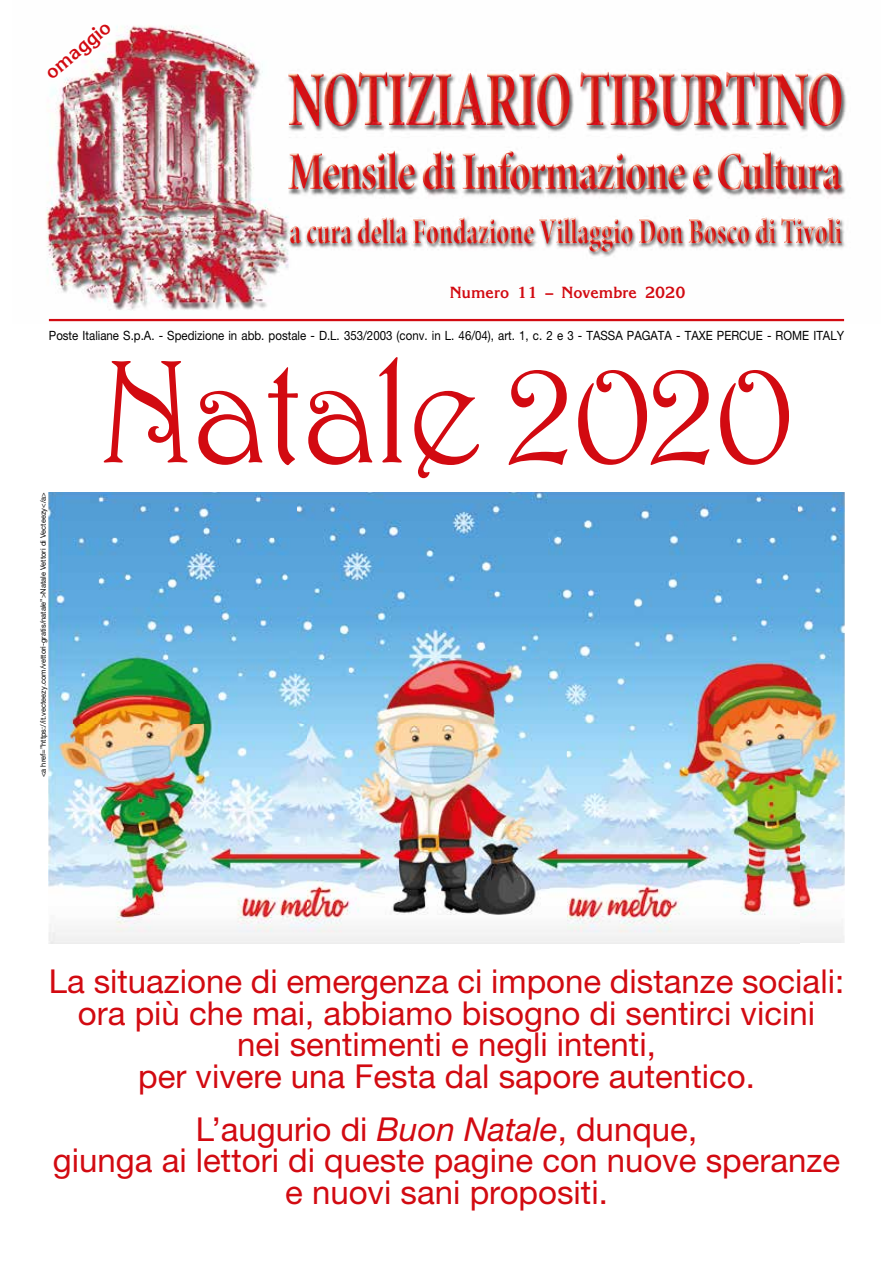
<style>
.page{position:relative;width:893px;height:1263px;background:#fff}
.page>*{position:absolute;margin:0;border:0;box-sizing:border-box;transform-origin:0 0}
.t1{font:148.5px "Harrington";letter-spacing:-.04em;color:#d20a11}
.t2{font:33px/31.5px "Helvetica Neue LT Std";color:#d20a11;text-align:center}
.t3{font:700 19.5px "Korinna Std";color:#d20a11}
.t4{font:700 15.75px "Korinna Std";color:#d20a11}
.t5{font:12.75px "Helvetica Neue LT Std";color:#000;scale:.9 1}
.t6{font:7.5px "Helvetica Neue LT Std";color:#000}
.s1{font-style:italic}
</style>
<div class="page">
<img style="left:46px;top:25px;width:801px;height:297px">
<img style="left:325px;top:72px;width:516px;height:54px">
<img style="left:288px;top:151px;width:485px;height:39px">
<img style="left:290px;top:226px;width:62px;height:17px">
<img style="left:358px;top:218px;width:345px;height:25px">
<img style="left:727px;top:226px;width:22px;height:17px">
<img style="left:756px;top:218px;width:85px;height:25px">
<hr style="left:49px;top:319px;width:795px;height:2px;background:#d20a11">
<img style="left:49px;top:492px;width:795px;height:451px">
<p class="t3" style="left:40px;top:66px;width:81px;rotate:-40deg">omaggio</p>
<p class="t4" style="left:450px;top:282px;width:237px">Numero 11 – Novembre 2020</p>
<p class="t5" style="left:49px;top:328px;width:885px">Poste Italiane S.p.A. - Spedizione in abb. postale - D.L. 353/2003 (conv. in L. 46/04), art. 1, c. 2 e 3 - TASSA PAGATA - TAXE PERCUE - ROME ITALY</p>
<p class="t6" style="left:39px;top:777px;width:286px;rotate:-90deg">&lt;a href=”https://it.vecteezy.com/vettori-gratis/natale”&gt;Natale Vettori di Vecteezy&lt;/a&gt;</p>
<h1 class="t1" style="left:98px;top:322px;width:699px">Natale 2020</h1>
<p class="t2" style="left:49px;top:965px;width:797px">La situazione di emergenza ci impone distanze sociali: ora più che mai, abbiamo bisogno di sentirci vicini<br>nei sentimenti e negli intenti,<br>per vivere una Festa dal sapore autentico.</p>
<p class="t2" style="left:53px;top:1112px;width:789px">L’augurio di <span class="s1">Buon Natale</span>, dunque,<br>giunga ai lettori di queste pagine con nuove speranze e nuovi sani propositi.</p>
</div>
